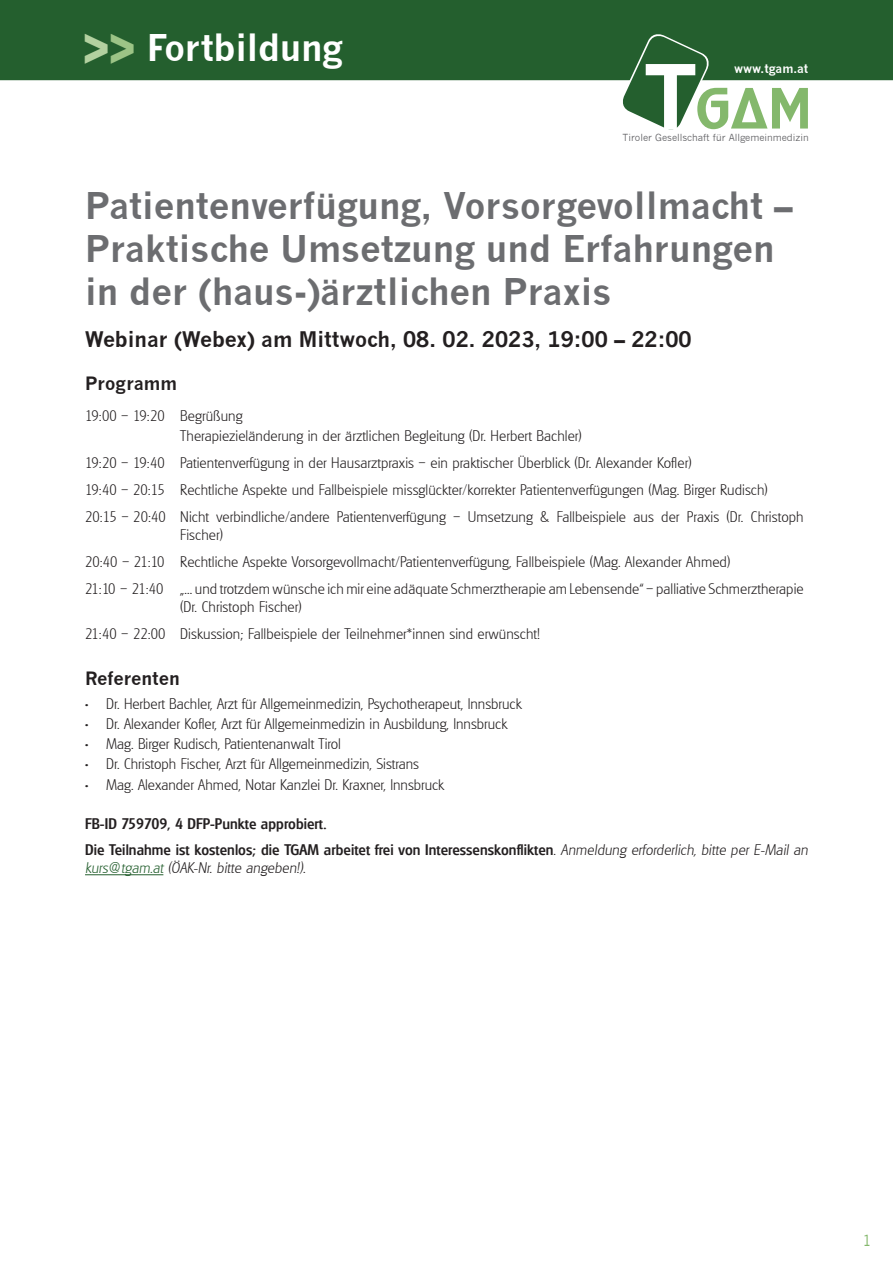
<style>
.page{position:relative;width:893px;height:1263px;background:#fff}
.page>*{position:absolute;margin:0;border:0;box-sizing:border-box;transform-origin:0 0}
.t1{font:700 87.6px "News Gothic";color:#fff}
.t2{font:700 36px/43.2px "News Gothic";color:#6c6d70}
.t3{font:700 36px "News Gothic";letter-spacing:-.01em;color:#fff}
.t4{font:700 21px "News Gothic";color:#231f20}
.t5{font:700 18px "News Gothic";color:#231f20}
.t6{font:200 15px/27px "Glasgow";letter-spacing:.005em;color:#231f20}
.t7{font:500 15px/26.5px "Glasgow";letter-spacing:.005em;color:#231f20}
.t8{font:italic 200 15px "Glasgow";letter-spacing:.005em;color:#231f20}
.t9{font:15px "News Gothic";color:#84b86c}
.t10{font:700 12px "News Gothic";color:#fff}
.t11{font:9.6px "News Gothic";letter-spacing:-.005em;color:#636366}
.s1{font-family:"Helvetica Neue LT Pro";font-weight:900;font-stretch:condensed;font-size:56.25px;color:#b3d1a0}
.s2{font-family:"Helvetica Neue LT Pro";font-weight:900;font-stretch:condensed;font-size:56.25px;color:#9cc486}
.s3{font-weight:600}
.s4{font-weight:200}
.s5{font-weight:200;font-style:italic}
.s6{color:#245f2e}
.s7{font-style:normal}
</style>
<div class="page">
<div style="left:0;top:0;width:893px;height:80px;background:#245f2e"></div>
<svg style="left:617px;top:34px;width:191px;height:96px"></svg>
<hr style="left:85px;top:874px;width:78px;height:1px;background:#245f2e">
<h2 class="t3" style="left:83px;top:26px;width:261px"><span class="s1">&gt;</span><span class="s2">&gt;</span> Fortbildung</h2>
<h1 class="t1" style="left:643px;top:44px;width:57px">T</h1>
<p class="t10" style="left:734px;top:61px;width:76px">www.tgam.at</p>
<p class="t11" style="left:622px;top:132px;width:188px">Tiroler Gesellschaft für Allgemeinmedizin</p>
<h2 class="t2" style="left:85px;top:183px;width:709px">Patientenverfügung, Vorsorgevollmacht –<br>Praktische Umsetzung und Erfahrungen in der (haus-)ärztlichen Praxis</h2>
<h3 class="t4" style="left:85px;top:327px;width:608px">Webinar (Webex) am Mittwoch, 08. 02. 2023, 19:00 – 22:00</h3>
<p class="t5" style="left:85px;top:373px;width:93px">Programm</p>
<p class="t6" style="left:180px;top:406px;width:403px;line-height:20.1px;text-indent:-95px">19:00 – 19:20 Begrüßung<br>Therapiezieländerung in der ärztlichen Begleitung (Dr. Herbert Bachler)</p>
<p class="t6" style="left:85px;top:449px;width:720px">19:20 – 19:40 Patientenverfügung in der Hausarztpraxis – ein praktischer Überblick (Dr. Alexander Kofler)<br>19:40 – 20:15 Rechtliche Aspekte und Fallbeispiele missglückter/korrekter Patientenverfügungen (Mag. Birger Rudisch)<br>20:15 – 20:40 Nicht verbindliche/andere Patientenverfügung – Umsetzung &amp; Fallbeispiele aus der Praxis (Dr. Christoph</p>
<p class="t6" style="left:85px;top:521px;width:720px;text-indent:95px">Fischer)<br>20:40 – 21:10 Rechtliche Aspekte Vorsorgevollmacht/Patientenverfügung, Fallbeispiele (Mag. Alexander Ahmed)<br>21:10 – 21:40 „... und trotzdem wünsche ich mir eine adäquate Schmerztherapie am Lebensende“ – palliative Schmerztherapie</p>
<p class="t6" style="left:85px;top:593px;width:457px;text-indent:95px">(Dr. Christoph Fischer)<br>21:40 – 22:00 Diskussion; Fallbeispiele der Teilnehmer*innen sind erwünscht!</p>
<p class="t5" style="left:85px;top:667px;width:96px">Referenten</p>
<p class="t6" style="left:85px;top:690px;width:438px"><span class="s3">•</span> Dr. Herbert Bachler, Arzt für Allgemeinmedizin, Psychotherapeut, Innsbruck</p>
<p class="t6" style="left:85px;top:710px;width:424px"><span class="s3">•</span> Dr. Alexander Kofler, Arzt für Allgemeinmedizin in Ausbildung, Innsbruck</p>
<p class="t6" style="left:85px;top:730px;width:257px"><span class="s3">•</span> Mag. Birger Rudisch, Patientenanwalt Tirol</p>
<p class="t6" style="left:85px;top:750px;width:336px"><span class="s3">•</span> Dr. Christoph Fischer, Arzt für Allgemeinmedizin, Sistrans</p>
<p class="t6" style="left:85px;top:771px;width:361px"><span class="s3">•</span> Mag. Alexander Ahmed, Notar Kanzlei Dr. Kraxner, Innsbruck</p>
<p class="t7" style="left:85px;top:810px;width:724px">FB-ID 759709, 4 DFP-Punkte approbiert.<br>Die Teilnahme ist kostenlos; die TGAM arbeitet frei von Interessenskonflikten<span class="s4">.</span> <span class="s5">Anmeldung erforderlich, bitte per E-Mail an</span></p>
<p class="t8" style="left:85px;top:858px;width:222px"><span class="s6">kurs@tgam.at</span> (ÖAK-Nr. bitte angeben!)<span class="s7">.</span></p>
<p class="t9" style="left:862px;top:1231px;width:11px">1</p>
</div>
